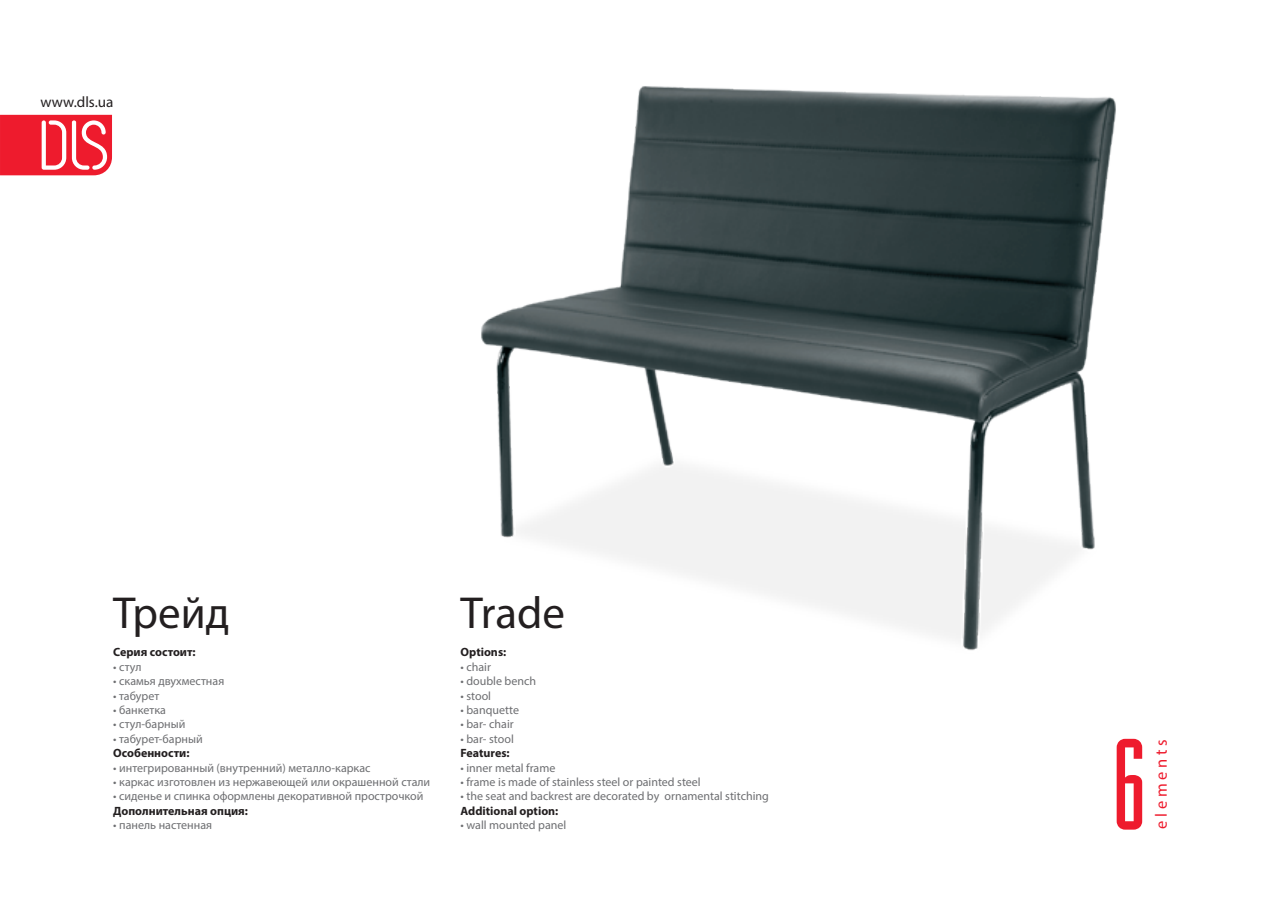
<style>
.page{position:relative;width:1280px;height:910px;background:#fff}
.page>*{position:absolute;margin:0;border:0;box-sizing:border-box;transform-origin:0 0}
.t1{font:113.4px "AA Higherup";color:#ee1b2d}
.t2{font:45px "Myriad Pro";color:#231f20}
.t3{font:16.5px "Myriad Pro";letter-spacing:.23em;color:#ee1b2d}
.t4{font:15.15px "Myriad Pro";color:#231f20}
.t5{font:12px "Myriad Pro";color:#6d6e71}
.t6{font:700 12px "Myriad Pro";color:#231f20}
</style>
<div class="page">
<svg style="left:0;top:115px;width:112px;height:60px;background:#f04251"></svg>
<img style="left:481px;top:86px;width:635px;height:565px">
<p class="t4" style="left:41px;top:93px;width:74px">www.dls.ua</p>
<h2 class="t2" style="left:113px;top:585px;width:118px">Трейд</h2>
<p class="t6" style="left:113px;top:644px;width:84px">Серия состоит:</p>
<p class="t5" style="left:113px;top:659px;width:30px">• стул</p>
<p class="t5" style="left:113px;top:674px;width:113px">• скамья двухместная</p>
<p class="t5" style="left:113px;top:688px;width:48px">• табурет</p>
<p class="t5" style="left:113px;top:702px;width:54px">• банкетка</p>
<p class="t5" style="left:113px;top:717px;width:74px">• стул-барный</p>
<p class="t5" style="left:113px;top:731px;width:91px">• табурет-барный</p>
<p class="t6" style="left:113px;top:745px;width:78px">Особенности:</p>
<p class="t5" style="left:113px;top:760px;width:259px">• интегрированный (внутренний) металло-каркас</p>
<p class="t5" style="left:113px;top:774px;width:319px">• каркас изготовлен из нержавеющей или окрашенной стали</p>
<p class="t5" style="left:113px;top:789px;width:312px">• сиденье и спинка оформлены декоративной прострочкой</p>
<p class="t6" style="left:113px;top:803px;width:136px">Дополнительная опция:</p>
<p class="t5" style="left:113px;top:818px;width:100px">• панель настенная</p>
<h2 class="t2" style="left:460px;top:585px;width:106px">Trade</h2>
<p class="t6" style="left:460px;top:644px;width:47px">Options:</p>
<p class="t5" style="left:460px;top:659px;width:32px">• chair</p>
<p class="t5" style="left:460px;top:674px;width:77px">• double bench</p>
<p class="t5" style="left:460px;top:688px;width:32px">• stool</p>
<p class="t5" style="left:460px;top:702px;width:60px">• banquette</p>
<p class="t5" style="left:460px;top:717px;width:55px">• bar- chair</p>
<p class="t5" style="left:460px;top:731px;width:55px">• bar- stool</p>
<p class="t6" style="left:460px;top:745px;width:51px">Features:</p>
<p class="t5" style="left:460px;top:760px;width:96px">• inner metal frame</p>
<p class="t5" style="left:460px;top:774px;width:242px">• frame is made of stainless steel or painted steel</p>
<p class="t5" style="left:460px;top:789px;width:310px">• the seat and backrest are decorated by ornamental stitching</p>
<p class="t6" style="left:460px;top:803px;width:99px">Additional option:</p>
<p class="t5" style="left:460px;top:818px;width:107px">• wall mounted panel</p>
<h1 class="t1" style="left:1114px;top:722px;width:32px">6</h1>
<h3 class="t3" style="left:1151px;top:829px;width:91px;rotate:-90deg">elements</h3>
</div>
